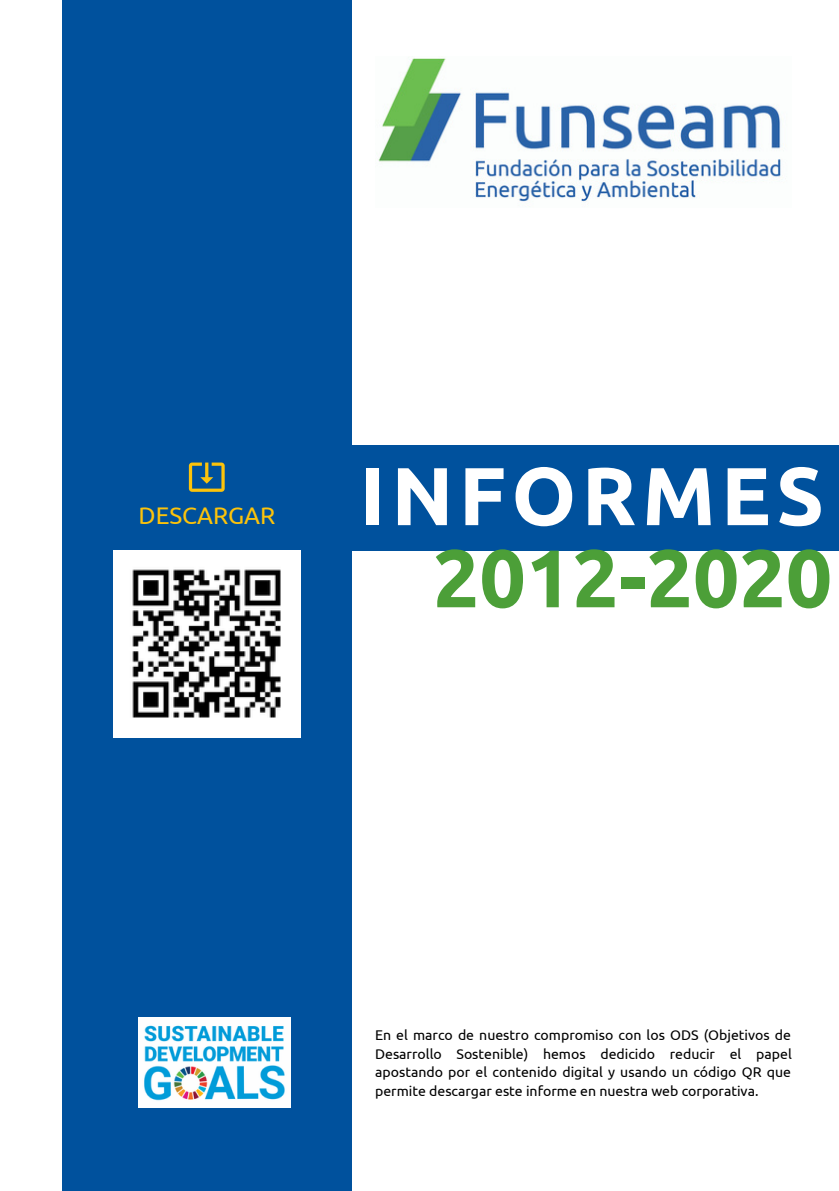
<style>
.page{position:relative;width:839px;height:1191px;background:#fff}
.page>*{position:absolute;margin:0;border:0;box-sizing:border-box;transform-origin:0 0}
.t1{font:700 82px "Ubuntu";letter-spacing:.065em;color:#fff}
.t2{font:700 81.8px "Ubuntu";color:#4c9f38}
.t3{font:24px "Ubuntu";color:#fcc30b}
.t4{font:14px/18.4px "Ubuntu";color:#000;text-align:justify}
</style>
<div class="page">
<div style="left:62px;top:0;width:290px;height:1191px;background:#00519d"></div>
<img style="left:138px;top:1018px;width:152px;height:90px">
<svg style="left:189px;top:463px;width:36px;height:29px"></svg>
<div style="left:337px;top:445px;width:501px;height:106px;background:#00519d"></div>
<img style="left:378px;top:58px;width:404px;height:145px">
<img style="left:114px;top:551px;width:186px;height:186px">
<p class="t3" style="left:138px;top:501px;width:138px">DESCARGAR</p>
<p class="t1" style="left:360px;top:449px;width:465px">INFORMES</p>
<p class="t2" style="left:433px;top:531px;width:401px">2012-2020</p>
<p class="t4" style="left:375px;top:1026px;width:418px">En el marco de nuestro compromiso con los ODS (Objetivos de Desarrollo Sostenible) hemos dedicido reducir el papel apostando por el contenido digital y usando un código QR que permite descargar este informe en nuestra web corporativa.</p>
</div>
